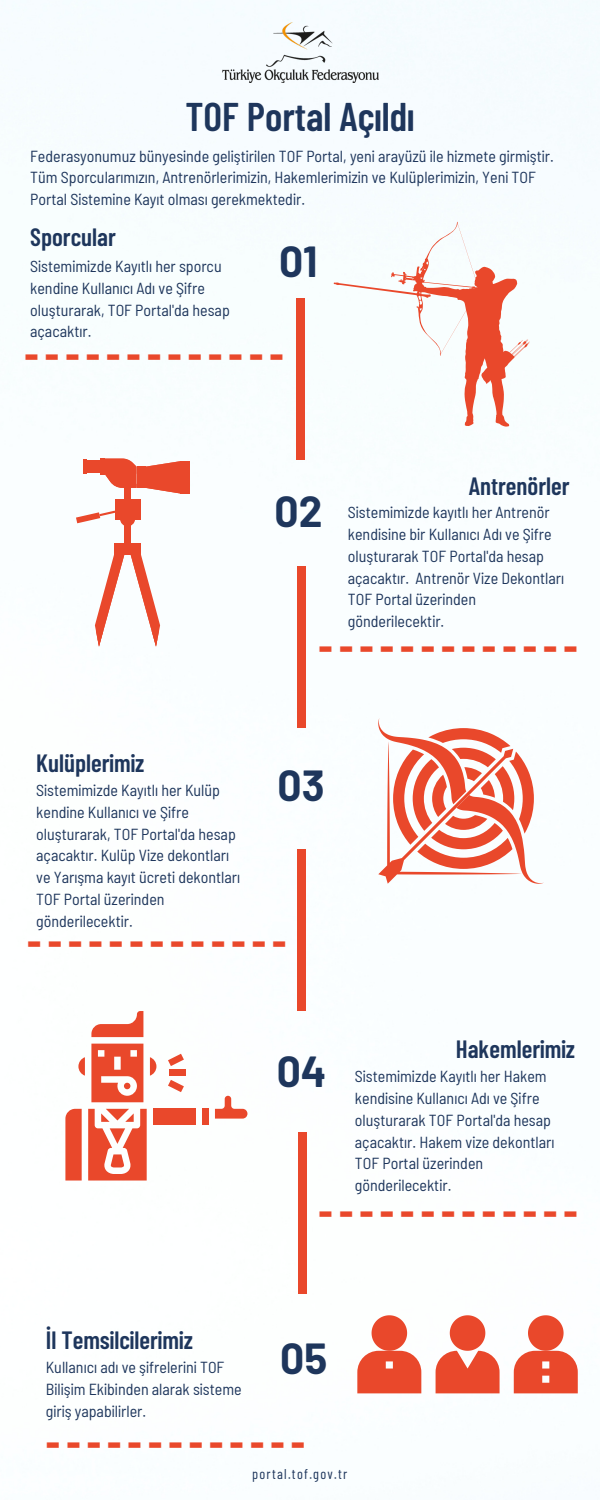
<style>
.page{position:relative;width:600px;height:1500px;background:#fff}
.page>*{position:absolute;margin:0;border:0;box-sizing:border-box;transform-origin:0 0}
.t1{font:700 42.4px "Barlow";color:#1e365c}
.t2{font:700 42px "Montserrat";color:#e9482b}
.t3{font:600 40px "Barlow Condensed";color:#1e365c}
.t4{font:600 25px "Barlow Condensed";color:#1e365c}
.t5{font:semi-condensed 16px/21.8px "Barlow";color:#1e365c}
.t6{font:14.1px "Barlow Condensed";letter-spacing:.09em;color:#1e365c}
</style>
<div class="page">
<img style="left:2px;top:0;width:598px;height:1394px">
<div style="left:296px;top:299px;width:8px;height:161px;background:#e9482b"></div>
<div style="left:297px;top:566px;width:8px;height:161px;background:#e9482b"></div>
<div style="left:297px;top:850px;width:8px;height:161px;background:#e9482b"></div>
<div style="left:298px;top:1132px;width:8px;height:162px;background:#e9482b"></div>
<svg style="left:334px;top:222px;width:196px;height:205px"></svg>
<svg style="left:76px;top:511px;width:39px;height:12px"></svg>
<div style="left:180px;top:461px;width:10px;height:32px;background:#e9482b"></div>
<div style="left:137px;top:467px;width:9px;height:21px;background:#e9482b"></div>
<div style="left:124px;top:488px;width:7px;height:59px;background:#e9482b"></div>
<div style="left:115px;top:499px;width:26px;height:20px;background:#e9482b"></div>
<div style="left:114px;top:544px;width:27px;height:11px;background:#e9482b"></div>
<div style="left:120px;top:511px;width:15px;height:15px;background:#e9482b;border-radius:50%"></div>
<svg style="left:95px;top:549px;width:65px;height:98px"></svg>
<svg style="left:146px;top:461px;width:34px;height:32px"></svg>
<svg style="left:83px;top:458px;width:54px;height:30px"></svg>
<svg style="left:378px;top:718px;width:166px;height:166px"></svg>
<svg style="left:357px;top:1315px;width:64px;height:78px"></svg>
<svg style="left:436px;top:1315px;width:64px;height:78px"></svg>
<svg style="left:514px;top:1315px;width:64px;height:78px"></svg>
<div style="left:202px;top:1109px;width:6px;height:16px;background:#e9482b"></div>
<svg style="left:215px;top:1096px;width:32px;height:23px"></svg>
<div style="left:153px;top:1109px;width:42px;height:16px;background:#e9482b"></div>
<svg style="left:65px;top:1109px;width:17px;height:72px"></svg>
<svg style="left:88px;top:1109px;width:59px;height:72px"></svg>
<svg style="left:78px;top:1057px;width:7px;height:19px"></svg>
<svg style="left:91px;top:1044px;width:52px;height:58px;background:#ec6b53"></svg>
<svg style="left:150px;top:1057px;width:6px;height:19px"></svg>
<svg style="left:91px;top:1011px;width:52px;height:26px"></svg>
<svg style="left:168px;top:1054px;width:16px;height:12px"></svg>
<div style="left:169px;top:1070px;width:17px;height:6px;background:#e9482b"></div>
<svg style="left:168px;top:1080px;width:16px;height:12px"></svg>
<img style="left:223px;top:22px;width:156px;height:61px">
<p class="t3" style="left:185px;top:91px;width:231px">TOF Portal Açıldı</p>
<p class="t5" style="left:30px;top:144px;width:525px">Federasyonumuz bünyesinde geliştirilen TOF Portal, yeni arayüzü ile hizmete girmiştir.<br>Tüm Sporcularımızın, Antrenörlerimizin, Hakemlerimizin ve Kulüplerimizin, Yeni TOF<br>Portal Sistemine Kayıt olması gerekmektedir.</p>
<p class="t4" style="left:30px;top:221px;width:87px">Sporcular</p>
<p class="t5" style="left:30px;top:255px;width:201px">Sistemimizde Kayıtlı her sporcu kendine Kullanıcı Adı ve Şifre oluşturarak, TOF Portal'da hesap açacaktır.</p>
<p class="t1" style="left:279px;top:235px;width:40px">01</p>
<p class="t2" style="left:24px;top:328px;width:263px">-------------</p>
<p class="t1" style="left:275px;top:485px;width:49px">02</p>
<p class="t4" style="left:469px;top:470px;width:102px">Antrenörler</p>
<p class="t5" style="left:348px;top:501px;width:218px">Sistemimizde kayıtlı her Antrenör kendisine bir Kullanıcı Adı ve Şifre oluşturarak TOF Portal'da hesap açacaktır. Antrenör Vize Dekontları<br>TOF Portal üzerinden gönderilecektir.</p>
<p class="t2" style="left:318px;top:621px;width:263px">-------------</p>
<p class="t4" style="left:36px;top:747px;width:110px">Kulüplerimiz</p>
<p class="t5" style="left:36px;top:779px;width:205px">Sistemimizde Kayıtlı her Kulüp kendine Kullanıcı ve Şifre oluşturarak, TOF Portal'da hesap açacaktır. Kulüp Vize dekontları ve Yarışma kayıt ücreti dekontları<br>TOF Portal üzerinden gönderilecektir.</p>
<p class="t1" style="left:278px;top:759px;width:49px">03</p>
<p class="t2" style="left:26px;top:915px;width:263px">-------------</p>
<p class="t1" style="left:277px;top:1045px;width:51px">04</p>
<p class="t4" style="left:456px;top:1033px;width:121px">Hakemlerimiz</p>
<p class="t5" style="left:355px;top:1065px;width:201px">Sistemimizde Kayıtlı her Hakem kendisine Kullanıcı Adı ve Şifre oluşturarak TOF Portal'da hesap açacaktır. Hakem vize dekontları<br>TOF Portal üzerinden gönderilecektir.</p>
<p class="t2" style="left:318px;top:1186px;width:263px">-------------</p>
<p class="t4" style="left:46px;top:1324px;width:149px">İl Temsilcilerimiz</p>
<p class="t5" style="left:46px;top:1356px;width:197px">Kullanıcı adı ve şifrelerini TOF<br>Bilişim Ekibinden alarak sisteme giriş yapabilirler.</p>
<p class="t1" style="left:280px;top:1331px;width:49px">05</p>
<p class="t2" style="left:45px;top:1416px;width:263px">-------------</p>
<p class="t6" style="left:252px;top:1465px;width:97px">portal.tof.gov.tr</p>
</div>
